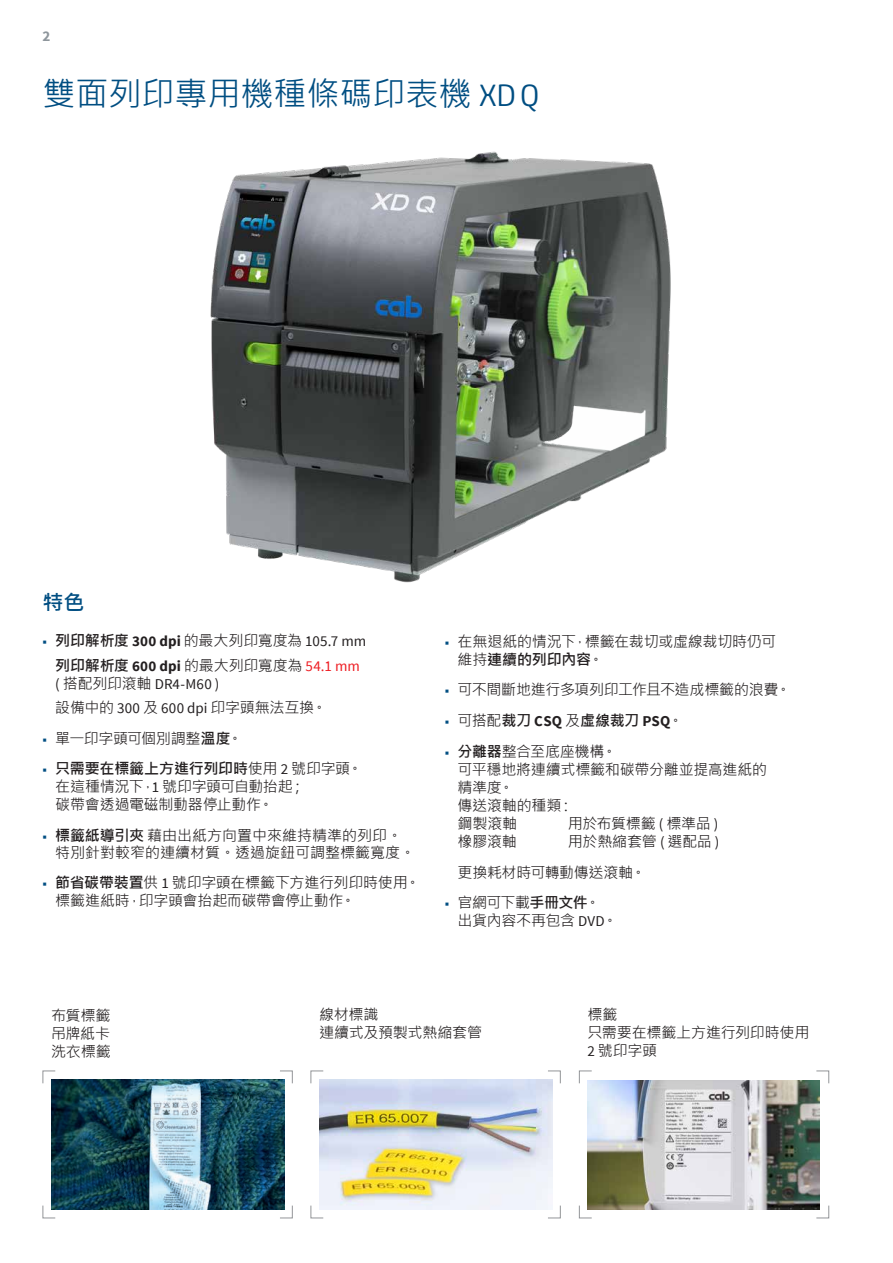
<style>
.page{position:relative;width:893px;height:1263px;background:#fff}
.page>*{position:absolute;margin:0;border:0;box-sizing:border-box;transform-origin:0 0}
.t1{font:33px "Microsoft Jheng Hei";color:#004e82}
.t2{font:700 21px "Microsoft Jheng Hei";color:#004e82}
.t3{font:15px/18px "Microsoft Jheng Hei";letter-spacing:-.015em;color:#231f20}
.t4{font:700 15px "Microsoft Jheng Hei";letter-spacing:-.025em;color:#231f20}
.t5{font:15px "Source Sans Pro";letter-spacing:.01em;color:#231f20}
.t6{font:700 15px "Source Sans Pro";color:#8e969c}
.s1{font-family:"CA Sans"}
.s2{font-family:"Source Sans Pro";color:#004e82}
.s3{font-weight:700}
.s4{font-family:"Source Sans Pro";font-weight:700}
.s5{font-family:"Source Sans Pro"}
.s6{font-family:"Source Sans Pro";color:#ee1d23}
.s7{font-family:"Microsoft Jheng Hei"}
.s8{font-family:"Source Sans Pro";font-weight:400;color:#004e82}
.s9{font-weight:400}
</style>
<div class="page">
<svg style="left:42px;top:1070px;width:14px;height:14px"></svg>
<svg style="left:310px;top:1070px;width:14px;height:14px"></svg>
<svg style="left:579px;top:1070px;width:13px;height:14px"></svg>
<svg style="left:279px;top:1070px;width:14px;height:14px"></svg>
<svg style="left:547px;top:1070px;width:14px;height:14px"></svg>
<svg style="left:816px;top:1070px;width:13px;height:14px"></svg>
<svg style="left:42px;top:1205px;width:14px;height:14px"></svg>
<svg style="left:310px;top:1205px;width:14px;height:14px"></svg>
<svg style="left:579px;top:1205px;width:13px;height:14px"></svg>
<svg style="left:280px;top:1205px;width:13px;height:14px"></svg>
<svg style="left:548px;top:1205px;width:13px;height:14px"></svg>
<svg style="left:816px;top:1205px;width:13px;height:14px"></svg>
<img style="left:51px;top:1080px;width:233px;height:130px">
<img style="left:319px;top:1080px;width:233px;height:130px">
<img style="left:210px;top:151px;width:461px;height:432px">
<img style="left:588px;top:1080px;width:231px;height:129px">
<p class="t6" style="left:43px;top:26px;width:9px">2</p>
<h1 class="t1" style="left:43px;top:73px;width:498px">雙面列印專用機種條碼印表機 <span class="s1">XDQ</span></h1>
<h2 class="t2" style="left:43px;top:589px;width:43px">特色</h2>
<p class="t3" style="left:43px;top:628px;width:325px;line-height:24.3px;text-align:center"><span class="s2">■</span> <span class="s3">列印解析度</span> <span class="s4">300 dpi</span> 的最大列印寬度為 <span class="s5">105.7 mm</span><span class="s3">列印解析度</span> <span class="s4">600 dpi</span> 的最大列印寬度為 <span class="s6">54.1 mm</span></p>
<p class="t5" style="left:55px;top:674px;width:166px">( <span class="s7">搭配列印滾軸</span> DR4-M60 )</p>
<p class="t3" style="left:55px;top:698px;width:273px">設備中的 <span class="s5">300</span> 及 <span class="s5">600 dpi</span> 印字頭無法互換。</p>
<p class="t3" style="left:43px;top:729px;width:201px"><span class="s2">■</span> 單一印字頭可個別調整<span class="s3">溫度</span>。</p>
<p class="t3" style="left:55px;top:760px;width:309px;text-indent:-13px"><span class="s2">■</span> <span class="s3">只需要在標籤上方進行列印時</span>使用 <span class="s5">2</span> 號印字頭。在這種情況下，<span class="s5">1</span> 號印字頭可自動抬起；<br>碳帶會透過電磁制動器停止動作。</p>
<p class="t3" style="left:55px;top:827px;width:362px;line-height:16.5px;text-indent:-13px"><span class="s2">■</span> <span class="s3">標籤紙導引夾</span>藉由出紙方向置中來維持精準的列印。特別針對較窄的連續材質。透過旋鈕可調整標籤寬度。</p>
<p class="t3" style="left:55px;top:874px;width:366px;text-indent:-13px"><span class="s2">■</span> <span class="s3">節省碳帶裝置</span>供 <span class="s5">1</span> 號印字頭在標籤下方進行列印時使用。標籤進紙時，印字頭會抬起而碳帶會停止動作。</p>
<p class="t3" style="left:458px;top:632px;width:320px;text-indent:-13px"><span class="s2">■</span> 在無退紙的情況下，標籤在裁切或虛線裁切時仍可維持<span class="s3">連續的列印內容</span>。</p>
<p class="t3" style="left:445px;top:681px;width:347px"><span class="s2">■</span> 可不間斷地進行多項列印工作且不造成標籤的浪費。</p>
<p class="t4" style="left:445px;top:711px;width:240px"><span class="s8">■</span> <span class="s9">可搭配</span>裁刀 <span class="s5">CSQ</span> <span class="s9">及</span>虛線裁刀 <span class="s5">PSQ</span><span class="s9">。</span></p>
<p class="t3" style="left:458px;top:742px;width:311px;text-indent:-13px"><span class="s2">■</span> <span class="s3">分離器</span>整合至底座機構。<br>可平穩地將連續式標籤和碳帶分離並提高進紙的精準度。<br>傳送滾軸的種類：<br>鋼製滾軸</p>
<p class="t3" style="left:568px;top:814px;width:152px">用於布質標籤 <span class="s5">(</span> 標準品 <span class="s5">)</span></p>
<p class="t3" style="left:458px;top:826px;width:263px;line-height:30.8px;text-indent:110px">用於熱縮套管 <span class="s5">(</span> 選配品 <span class="s5">)</span>更換耗材時可轉動傳送滾軸。</p>
<p class="t3" style="left:458px;top:894px;width:161px;text-indent:-13px"><span class="s2">■</span> 官網可下載<span class="s3">手冊文件</span>。出貨內容不再包含 <span class="s5">DVD</span>。</p>
<p class="t3" style="left:458px;top:832px;width:61px">橡膠滾軸</p>
<p class="t3" style="left:51px;top:1006px;width:61px;text-align:justify">布質標籤吊牌紙卡洗衣標籤</p>
<p class="t3" style="left:319px;top:1006px;width:164px">線材標識<br>連續式及預製式熱縮套管</p>
<p class="t3" style="left:587px;top:1006px;width:223px">標籤<br>只需要在標籤上方進行列印時使用<br><span class="s5">2</span> 號印字頭</p>
</div>
